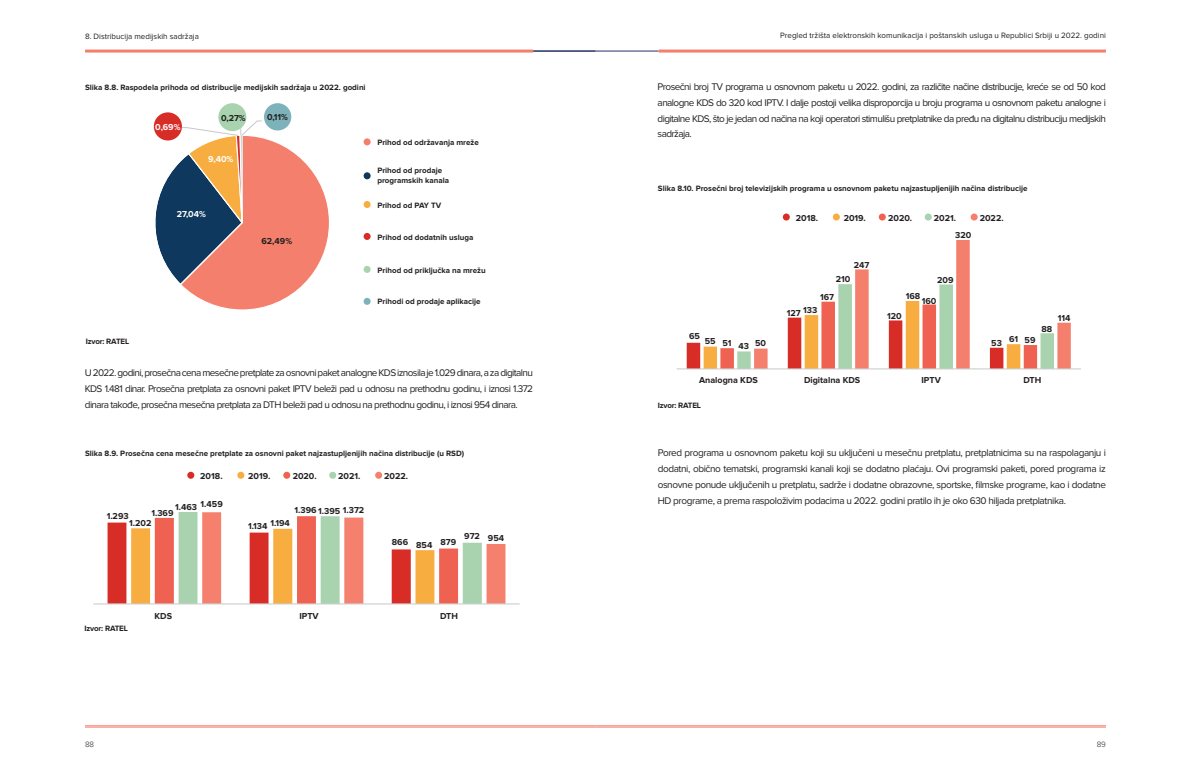
<style>
.page{position:relative;width:1191px;height:780px;background:#fff}
.page>*{position:absolute;margin:0;border:0;box-sizing:border-box;transform-origin:0 0}
.t1{font:10px/15.9px "Proxima Nova";letter-spacing:-.06em;color:#231f20;text-align:justify}
.t2{font:700 9px "Proxima Nova";color:#231f20}
.t3{font:700 9px "Proxima Nova";color:#fff}
.t4{font:700 8px/10px "Proxima Nova";color:#231f20}
.t5{font:8px "Proxima Nova";color:#231f20}
.t6{font:700 8px "Proxima Nova";letter-spacing:-.02em;color:#231f20}
.t7{font:300 8px "Proxima Nova";color:#231f20}
</style>
<div class="page">
<svg style="left:153px;top:120px;width:176px;height:190px"></svg>
<hr style="left:85px;top:725px;width:510px;height:1px;background:#f47f6c">
<hr style="left:85px;top:726px;width:510px;height:1px;background:#f47f6c">
<hr style="left:595px;top:725px;width:511px;height:1px;background:#f47f6c">
<hr style="left:595px;top:726px;width:511px;height:1px;background:#f47f6c">
<hr style="left:595px;top:51px;width:63px;height:1px;background:#242f66">
<hr style="left:658px;top:50px;width:448px;height:3px;background:#f47f6c">
<hr style="left:533px;top:51px;width:62px;height:1px;background:#242f66">
<hr style="left:85px;top:50px;width:448px;height:3px;background:#f47f6c">
<div style="left:154px;top:112px;width:28px;height:28px;background:#d82c27;border-radius:50%"></div>
<div style="left:218px;top:103px;width:28px;height:28px;background:#a9d2af;border-radius:50%"></div>
<div style="left:264px;top:103px;width:27px;height:27px;background:#7eb2ba;border-radius:50%"></div>
<div style="left:363px;top:138px;width:7px;height:7px;background:#f47f6c;border-radius:50%"></div>
<div style="left:363px;top:172px;width:7px;height:7px;background:#0e385d;border-radius:50%"></div>
<div style="left:363px;top:201px;width:7px;height:7px;background:#f8ad40;border-radius:50%"></div>
<div style="left:363px;top:233px;width:7px;height:7px;background:#d82c27;border-radius:50%"></div>
<div style="left:363px;top:266px;width:7px;height:7px;background:#a9d2af;border-radius:50%"></div>
<div style="left:363px;top:298px;width:7px;height:7px;background:#7eb2ba;border-radius:50%"></div>
<div style="left:187px;top:471px;width:7px;height:7px;background:#d82c27;border-radius:50%"></div>
<div style="left:283px;top:471px;width:7px;height:7px;background:#ef6150;border-radius:50%"></div>
<div style="left:237px;top:471px;width:7px;height:7px;background:#f8ad40;border-radius:50%"></div>
<div style="left:329px;top:471px;width:7px;height:7px;background:#a9d2af;border-radius:50%"></div>
<div style="left:375px;top:471px;width:7px;height:7px;background:#f4806d;border-radius:50%"></div>
<svg style="left:108px;top:512px;width:397px;height:91px"></svg>
<hr style="left:93px;top:603px;width:427px;height:1px;background:#c7c8ca">
<div style="left:783px;top:213px;width:7px;height:7px;background:#d82c27;border-radius:50%"></div>
<svg style="left:878px;top:213px;width:7px;height:7px"></svg>
<div style="left:833px;top:213px;width:7px;height:7px;background:#f8ad40;border-radius:50%"></div>
<div style="left:924px;top:213px;width:7px;height:7px;background:#a9d2af;border-radius:50%"></div>
<div style="left:970px;top:213px;width:7px;height:7px;background:#f47f6c;border-radius:50%"></div>
<svg style="left:686px;top:342px;width:65px;height:26px"></svg>
<svg style="left:754px;top:240px;width:316px;height:128px"></svg>
<hr style="left:676px;top:368px;width:405px;height:1px;background:#c7c8ca">
<p class="t5" style="left:85px;top:33px;width:115px">8. Distribucija medijskih sadržaja</p>
<p class="t5" style="left:780px;top:32px;width:327px">Pregled tržišta elektronskih komunikacija i poštanskih usluga u Republici Srbiji u 2022. godini</p>
<p class="t4" style="left:85px;top:82px;width:282px">Slika 8.8. Raspodela prihoda od distribucije medijskih sadržaja u 2022. godini</p>
<p class="t3" style="left:155px;top:123px;width:27px">0,69%</p>
<p class="t2" style="left:221px;top:114px;width:26px">0,27%</p>
<p class="t2" style="left:267px;top:113px;width:22px">0,11%</p>
<p class="t3" style="left:208px;top:155px;width:27px">9,40%</p>
<p class="t3" style="left:177px;top:210px;width:31px">27,04%</p>
<p class="t2" style="left:261px;top:237px;width:32px">62,49%</p>
<p class="t6" style="left:86px;top:338px;width:45px">Izvor: RATEL</p>
<p class="t4" style="left:377px;top:137px;width:103px">Prihod od održavanja mreže</p>
<p class="t4" style="left:377px;top:165px;width:73px">Prihod od prodaje programskih kanala</p>
<p class="t4" style="left:377px;top:201px;width:65px">Prihod od PAY TV</p>
<p class="t4" style="left:377px;top:233px;width:97px">Prihod od dodatnih usluga</p>
<p class="t4" style="left:377px;top:265px;width:110px">Prihod od priključka na mrežu</p>
<p class="t4" style="left:377px;top:297px;width:105px">Prihodi od prodaje aplikacije</p>
<p class="t1" style="left:85px;top:365px;width:450px">U 2022. godini, prosečna cena mesečne pretplate za osnovni paket analogne KDS iznosila je 1.029 dinara, a za digitalnu KDS 1.481 dinar. Prosečna pretplata za osnovni paket IPTV beleži pad u odnosu na prethodnu godinu, i iznosi 1.372 dinara takođe, prosečna mesečna pretplata za DTH beleži pad u odnosu na prethodnu godinu, i iznosi 954 dinara.</p>
<p class="t4" style="left:85px;top:448px;width:381px">Slika 8.9. Prosečna cena mesečne pretplate za osnovni paket najzastupljenijih načina distribucije (u RSD)</p>
<p class="t2" style="left:200px;top:471px;width:24px">2018.</p>
<p class="t2" style="left:248px;top:471px;width:24px">2019.</p>
<p class="t2" style="left:293px;top:471px;width:25px">2020.</p>
<p class="t2" style="left:338px;top:471px;width:24px">2021.</p>
<p class="t2" style="left:384px;top:471px;width:25px">2022.</p>
<p class="t2" style="left:201px;top:500px;width:24px">1.459</p>
<p class="t2" style="left:175px;top:503px;width:24px">1.463</p>
<p class="t2" style="left:151px;top:508px;width:24px">1.369</p>
<p class="t2" style="left:294px;top:505px;width:24px">1.396</p>
<p class="t2" style="left:343px;top:505px;width:23px">1.372</p>
<p class="t2" style="left:318px;top:506px;width:24px">1.395</p>
<p class="t2" style="left:107px;top:512px;width:24px">1.293</p>
<p class="t2" style="left:129px;top:519px;width:24px">1.202</p>
<p class="t2" style="left:270px;top:519px;width:21px">1.194</p>
<p class="t2" style="left:248px;top:521px;width:21px">1.134</p>
<p class="t2" style="left:392px;top:538px;width:18px">866</p>
<p class="t2" style="left:416px;top:541px;width:18px">854</p>
<p class="t2" style="left:440px;top:537px;width:17px">879</p>
<p class="t2" style="left:464px;top:531px;width:17px">972</p>
<p class="t2" style="left:488px;top:534px;width:18px">954</p>
<p class="t6" style="left:84px;top:624px;width:45px">Izvor: RATEL</p>
<p class="t2" style="left:154px;top:611px;width:19px">KDS</p>
<p class="t2" style="left:299px;top:611px;width:21px">IPTV</p>
<p class="t2" style="left:440px;top:611px;width:19px">DTH</p>
<p class="t1" style="left:657px;top:79px;width:450px">Prosečni broj TV programa u osnovnom paketu u 2022. godini, za različite načine distribucije, kreće se od 50 kod analogne KDS do 320 kod IPTV. I dalje postoji velika disproporcija u broju programa u osnovnom paketu analogne i digitalne KDS, što je jedan od načina na koji operatori stimulišu pretplatnike da pređu na digitalnu distribuciju medijskih sadržaja.</p>
<p class="t4" style="left:658px;top:184px;width:371px">Slika 8.10. Prosečni broj televizijskih programa u osnovnom paketu najzastupljenijih načina distribucije</p>
<p class="t2" style="left:689px;top:332px;width:12px">65</p>
<p class="t2" style="left:704px;top:337px;width:12px">55</p>
<p class="t2" style="left:722px;top:339px;width:11px">51</p>
<p class="t2" style="left:738px;top:342px;width:12px">43</p>
<p class="t2" style="left:755px;top:339px;width:13px">50</p>
<p class="t2" style="left:795px;top:213px;width:24px">2018.</p>
<p class="t2" style="left:843px;top:213px;width:24px">2019.</p>
<p class="t2" style="left:888px;top:213px;width:25px">2020.</p>
<p class="t2" style="left:933px;top:213px;width:24px">2021.</p>
<p class="t2" style="left:979px;top:213px;width:25px">2022.</p>
<p class="t2" style="left:955px;top:231px;width:18px">320</p>
<p class="t2" style="left:854px;top:261px;width:17px">247</p>
<p class="t2" style="left:836px;top:275px;width:16px">210</p>
<p class="t2" style="left:937px;top:276px;width:18px">209</p>
<p class="t2" style="left:820px;top:293px;width:16px">167</p>
<p class="t2" style="left:905px;top:292px;width:16px">168</p>
<p class="t2" style="left:921px;top:296px;width:16px">160</p>
<p class="t2" style="left:803px;top:305px;width:16px">133</p>
<p class="t2" style="left:786px;top:309px;width:15px">127</p>
<p class="t2" style="left:887px;top:311px;width:16px">120</p>
<p class="t2" style="left:1057px;top:313px;width:14px">114</p>
<p class="t2" style="left:1041px;top:325px;width:12px">88</p>
<p class="t2" style="left:1009px;top:335px;width:11px">61</p>
<p class="t2" style="left:1024px;top:336px;width:12px">59</p>
<p class="t2" style="left:991px;top:339px;width:12px">53</p>
<p class="t2" style="left:699px;top:376px;width:60px">Analogna KDS</p>
<p class="t2" style="left:804px;top:376px;width:58px">Digitalna KDS</p>
<p class="t2" style="left:921px;top:376px;width:21px">IPTV</p>
<p class="t2" style="left:1023px;top:376px;width:19px">DTH</p>
<p class="t6" style="left:657px;top:401px;width:45px">Izvor: RATEL</p>
<p class="t1" style="left:657px;top:445px;width:450px">Pored programa u osnovnom paketu koji su uključeni u mesečnu pretplatu, pretplatnicima su na raspolaganju i dodatni, obično tematski, programski kanali koji se dodatno plaćaju. Ovi programski paketi, pored programa iz osnovne ponude uključenih u pretplatu, sadrže i dodatne obrazovne, sportske, filmske programe, kao i dodatne HD programe, a prema raspoloživim podacima u 2022. godini pratilo ih je oko 630 hiljada pretplatnika.</p>
<p class="t7" style="left:85px;top:740px;width:11px">88</p>
<p class="t7" style="left:1096px;top:740px;width:11px">89</p>
</div>
